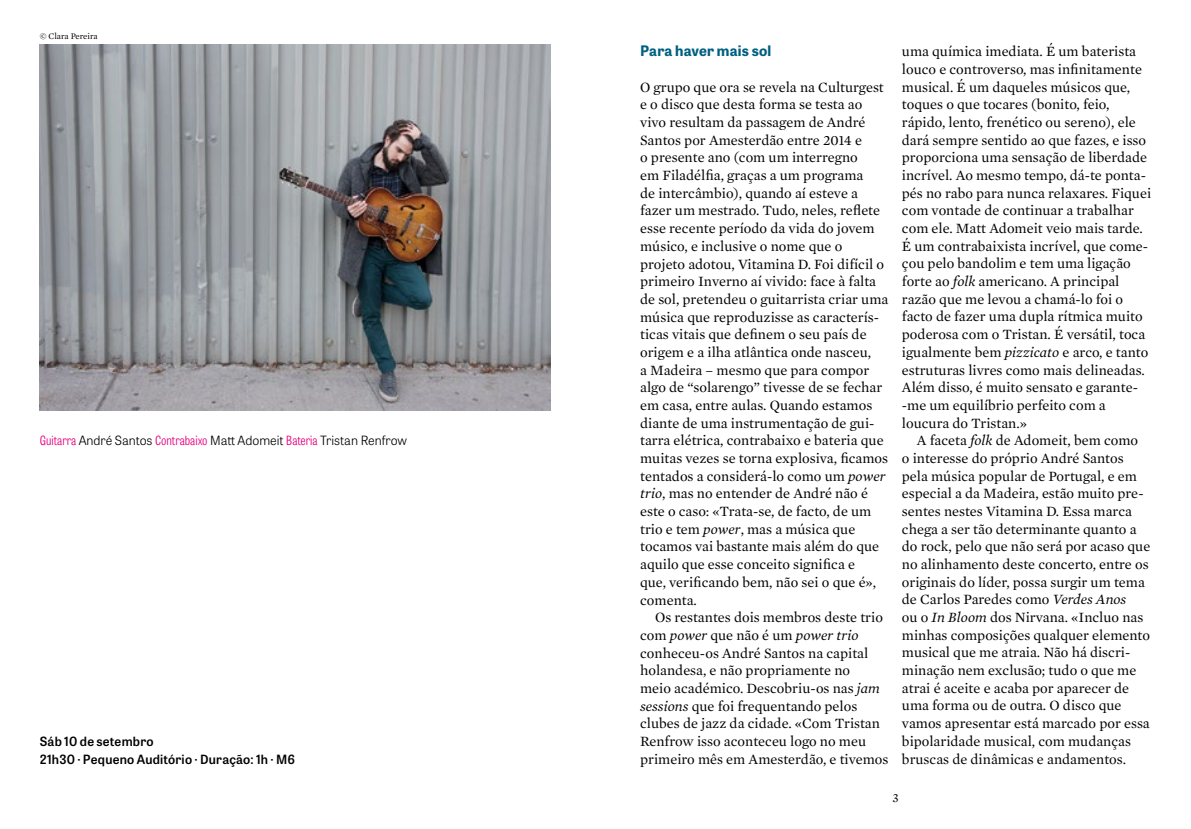
<style>
.page{position:relative;width:1191px;height:829px;background:#fff}
.page>*{position:absolute;margin:0;border:0;box-sizing:border-box;transform-origin:0 0}
.t1{font:14.35px/17.7px "Mercury Text G1";color:#000}
.t2{font:700 14.35px "Tablet Gothic";letter-spacing:.01em;color:#006081}
.t3{font:300 12.6px "Tablet Gothic";color:#000}
.t4{font:600 12.6px/17.7px "Tablet Gothic";letter-spacing:.02em;color:#000}
.t5{font:12.6px "Mercury Text G1";color:#000}
.t6{font:8.75px "Mercury Text G1";color:#000}
.s1{font-family:"Tablet Gothic Condensed";color:#e6007d}
.s2{font-style:italic}
</style>
<div class="page">
<img style="left:40px;top:45px;width:511px;height:365px">
<p class="t6" style="left:40px;top:30px;width:59px">© Clara Pereira</p>
<p class="t3" style="left:40px;top:432px;width:369px"><span class="s1">Guitarra</span> André Santos <span class="s1">Contrabaixo</span> Matt Adomeit <span class="s1">Bateria</span> Tristan Renfrow</p>
<p class="t4" style="left:40px;top:732px;width:257px">Sáb 10 de setembro<br>21h30 · Pequeno Auditório · Duração: 1h · M6</p>
<p class="t2" style="left:640px;top:41px;width:133px">Para haver mais sol</p>
<p class="t1" style="left:640px;top:77px;width:250px">O grupo que ora se revela na Culturgest e o disco que desta forma se testa ao vivo resultam da passagem de André Santos por Amesterdão entre 2014 e<br>o presente ano (com um interregno<br>em Filadélfia, graças a um programa<br>de intercâmbio), quando aí esteve a fazer um mestrado. Tudo, neles, reflete esse recente período da vida do jovem músico, e inclusive o nome que o projeto adotou, Vitamina D. Foi difícil o primeiro Inverno aí vivido: face à falta de sol, pretendeu o guitarrista criar uma música que reproduzisse as caracterís&shy;ticas vitais que definem o seu país de origem e a ilha atlântica onde nasceu,<br>a Madeira – mesmo que para compor algo de “solarengo” tivesse de se fechar em casa, entre aulas. Quando estamos diante de uma instrumentação de gui&shy;tarra elétrica, contrabaixo e bateria que muitas vezes se torna explosiva, ficamos tentados a considerá-lo como um <span class="s2">power trio</span>, mas no entender de André não é este o caso: «Trata-se, de facto, de um trio e tem <span class="s2">power</span>, mas a música que tocamos vai bastante mais além do que aquilo que esse conceito significa e<br>que, verificando bem, não sei o que é», comenta.</p>
<p class="t1" style="left:640px;top:607px;width:250px;text-indent:15px">Os restantes dois membros deste trio com <span class="s2">power</span> que não é um <span class="s2">power trio </span>conheceu-os André Santos na capital holandesa, e não propriamente no<br>meio académico. Descobriu-os nas <span class="s2">jam sessions</span> que foi frequentando pelos clubes de jazz da cidade. «Com Tristan Renfrow isso aconteceu logo no meu primeiro mês em Amesterdão, e tivemos</p>
<p class="t1" style="left:902px;top:42px;width:251px">uma química imediata. É um baterista louco e controverso, mas infinitamente musical. É um daqueles músicos que, toques o que tocares (bonito, feio, rápido, lento, frenético ou sereno), ele dará sempre sentido ao que fazes, e isso proporciona uma sensação de liberdade incrível. Ao mesmo tempo, dá-te ponta&shy;pés no rabo para nunca relaxares. Fiquei com vontade de continuar a trabalhar com ele. Matt Adomeit veio mais tarde.<br>É um contrabaixista incrível, que come&shy;çou pelo bandolim e tem uma ligação forte ao <span class="s2">folk</span> americano. A principal razão que me levou a chamá-lo foi o facto de fazer uma dupla rítmica muito poderosa com o Tristan. É versátil, toca igualmente bem <span class="s2">pizzicato</span> e arco, e tanto estruturas livres como mais delineadas.<br>Além disso, é muito sensato e garante--me um equilíbrio perfeito com a loucura do Tristan.»</p>
<p class="t1" style="left:902px;top:431px;width:250px;text-indent:15px">A faceta <span class="s2">folk</span> de Adomeit, bem como<br>o interesse do próprio André Santos pela música popular de Portugal, e em especial a da Madeira, estão muito pre&shy;sentes nestes Vitamina D. Essa marca chega a ser tão determinante quanto a do rock, pelo que não será por acaso que no alinhamento deste concerto, entre os originais do líder, possa surgir um tema de Carlos Paredes como <span class="s2">Verdes Anos<br></span>ou o <span class="s2">In Bloom</span> dos Nirvana. «Incluo nas minhas composições qualquer elemento musical que me atraia. Não há discri&shy;minação nem exclusão; tudo o que me atrai é aceite e acaba por aparecer de uma forma ou de outra. O disco que vamos apresentar está marcado por essa bipolaridade musical, com mudanças bruscas de dinâmicas e andamentos.</p>
<p class="t5" style="left:892px;top:788px;width:8px">3</p>
</div>
